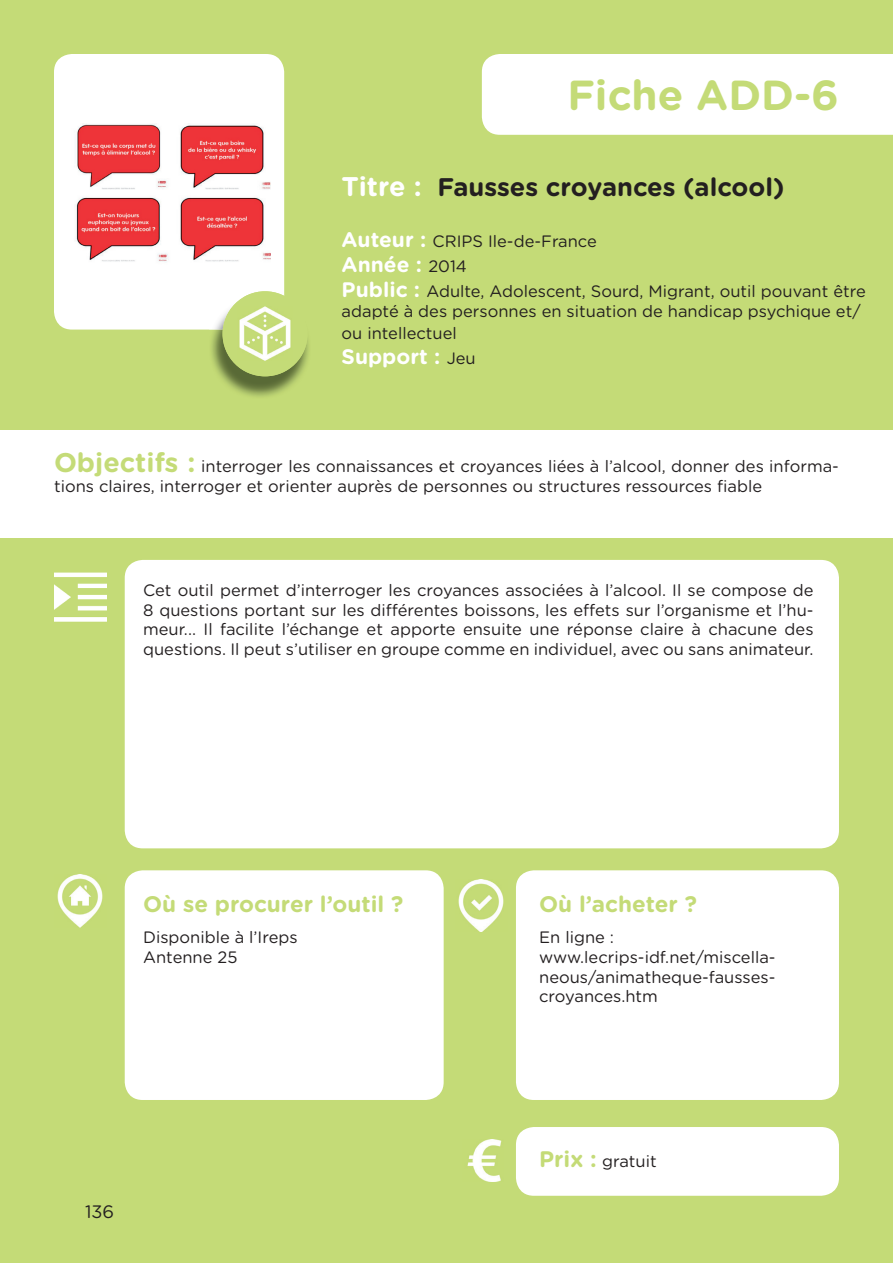
<style>
.page{position:relative;width:893px;height:1263px;background:#c4db77}
.page>*{position:absolute;margin:0;border:0;box-sizing:border-box;transform-origin:0 0}
.t1{font:700 42px "Gotham Rounded";color:#c4db77}
.t2{font:700 25.5px "Gotham Rounded";color:#231f20}
.t3{font:700 22.5px "Gotham Rounded";color:#c4db77}
.t4{font:700 21px "Gotham Rounded";color:#fff}
.t5{font:18px "Gotham Rounded";color:#231f20}
.t6{font:16.5px/19.8px "Gotham Rounded";color:#231f20}
.s1{font-size:27px;color:#fff}
.s2{font-weight:700;font-size:21px;color:#fff}
.s3{font-weight:400;font-size:16.5px;color:#231f20}
.s4{font-weight:700;font-size:27px;color:#c4db77}
.s5{font-weight:700;font-size:22.5px;color:#c4db77}
</style>
<div class="page">
<div style="left:482px;top:54px;width:411px;height:81px;background:#fff"></div>
<div style="left:0;top:430px;width:893px;height:108px;background:#fff"></div>
<div style="left:54px;top:54px;width:230px;height:276px;background:#fff;border-radius:18px"></div>
<div style="left:125px;top:560px;width:714px;height:288px;background:#fff;border-radius:18px"></div>
<div style="left:125px;top:870px;width:319px;height:230px;background:#fff;border-radius:18px"></div>
<img style="left:54px;top:572px;width:52px;height:50px">
<img style="left:57px;top:875px;width:46px;height:52px">
<img style="left:458px;top:879px;width:46px;height:53px">
<div style="left:516px;top:870px;width:323px;height:230px;background:#fff;border-radius:18px"></div>
<div style="left:516px;top:1127px;width:323px;height:69px;background:#fff;border-radius:18px"></div>
<img style="left:467px;top:1140px;width:35px;height:41px">
<img style="left:76px;top:124px;width:195px;height:138px">
<img style="left:211px;top:330px;width:98px;height:67px">
<img style="left:209px;top:297px;width:34px;height:33px">
<div style="left:223px;top:291px;width:85px;height:85px;background:#c4db77;border-radius:50%"></div>
<img style="left:239px;top:307px;width:52px;height:54px">
<h1 class="t1" style="left:567px;top:64px;width:273px">Fiche ADD-6</h1>
<h2 class="t2" style="left:342px;top:169px;width:444px"><span class="s1">Titre :</span> Fausses croyances (alcool)</h2>
<p class="t6" style="left:342px;top:230px;width:257px"><span class="s2">Auteur :</span> CRIPS Ile-de-France</p>
<p class="t4" style="left:342px;top:249px;width:127px">Année : <span class="s3">2014</span></p>
<p class="t6" style="left:342px;top:281px;width:526px"><span class="s2">Public :</span> Adulte, Adolescent, Sourd, Migrant, outil pouvant être adapté à des personnes en situation de handicap psychique et/</p>
<p class="t6" style="left:342px;top:322px;width:117px">ou intellectuel</p>
<p class="t4" style="left:342px;top:341px;width:136px">Support : <span class="s3">Jeu</span></p>
<p class="t6" style="left:54px;top:456px;width:786px"><span class="s4">Objectifs :</span> interroger les connaissances et croyances liées à l’alcool, donner des informa&shy;tions claires, interroger et orienter auprès de personnes ou structures ressources fiable</p>
<p class="t6" style="left:143px;top:579px;width:672px;text-align:justify">Cet outil permet d’interroger les croyances associées à l’alcool. Il se compose de 8 questions portant sur les différentes boissons, les effets sur l’organisme et l’hu&shy;meur... Il facilite l’échange et apporte ensuite une réponse claire à chacune des questions. Il peut s’utiliser en groupe comme en individuel, avec ou sans animateur.</p>
<h3 class="t3" style="left:143px;top:888px;width:262px">Où se procurer l’outil ?</h3>
<p class="t6" style="left:143px;top:926px;width:156px">Disponible à l’Ireps<br>Antenne 25</p>
<p class="t5" style="left:85px;top:1199px;width:31px">136</p>
<h3 class="t3" style="left:539px;top:888px;width:159px">Où l’acheter ?</h3>
<p class="t6" style="left:539px;top:926px;width:238px">En ligne : www.lecrips-idf.net/miscella&shy;neous/animatheque-fausses&shy;croyances.htm</p>
<p class="t6" style="left:539px;top:1150px;width:119px"><span class="s5">Prix :</span> gratuit</p>
</div>
